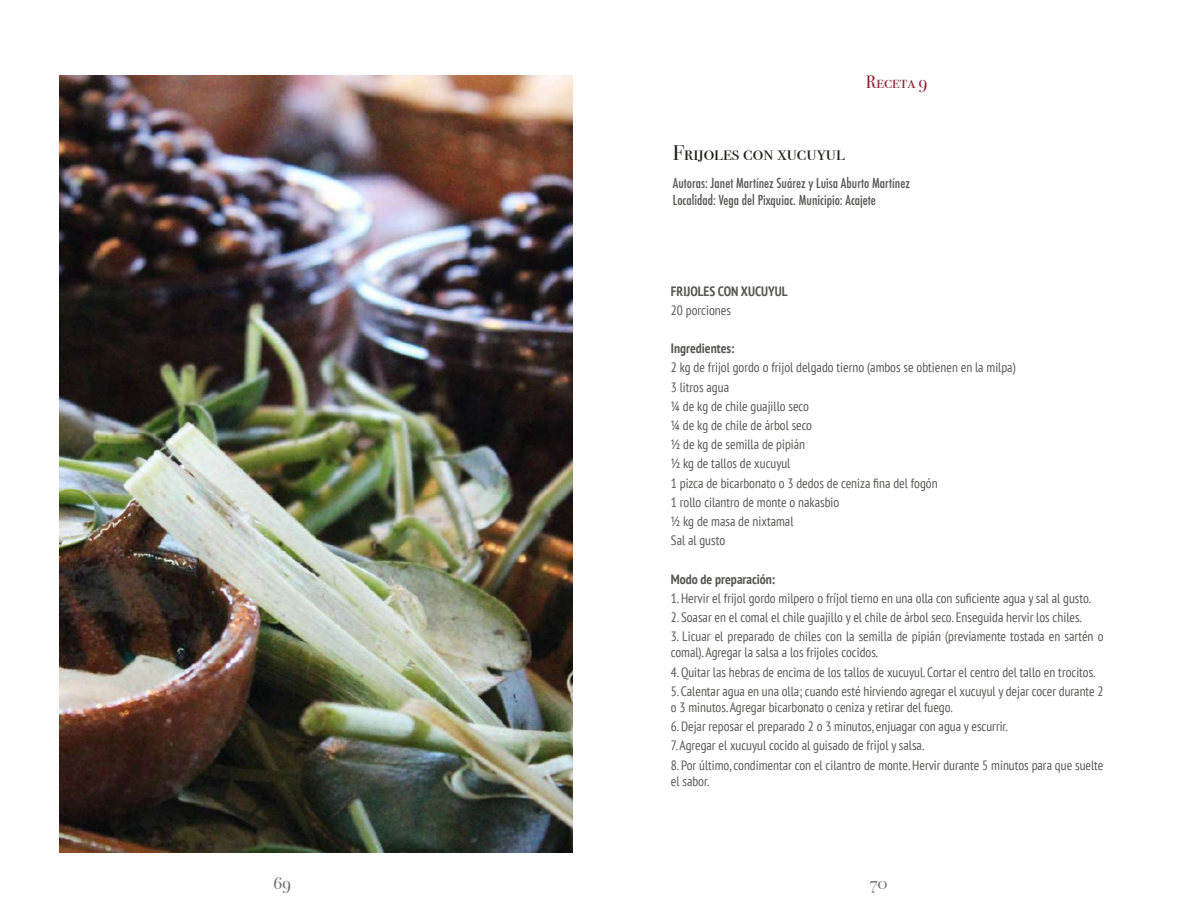
<style>
.page{position:relative;width:1189px;height:918px;background:#fff}
.page>*{position:absolute;margin:0;border:0;box-sizing:border-box;transform-origin:0 0}
.t1{font:21px "Bodoni Svty Two SCITCTT";color:#1d1d1b}
.t2{font:18px "Bodoni Svty Two SCITCTT";color:#8c2337}
.t3{font:18px "Bodoni Svty Two SCITCTT";color:#706f6f}
.t4{font:condensed 13.5px/19.2px "PT Sans";color:#575756}
.t5{font:500 condensed 13.5px/16.2px "Futura";color:#575756}
.t6{font:700 condensed 13.5px "PT Sans";color:#575756}
</style>
<div class="page">
<img style="left:60px;top:75px;width:512px;height:778px">
<h2 class="t2" style="left:866px;top:74px;width:63px">Receta 9</h2>
<h1 class="t1" style="left:673px;top:143px;width:173px">Frijoles con xucuyul</h1>
<p class="t5" style="left:673px;top:175px;width:238px">Autoras: Janet Martínez Suárez y Luisa Aburto Martínez<br>Localidad: Vega del Pixquiac. Municipio: Acajete</p>
<p class="t6" style="left:671px;top:284px;width:118px">FRIJOLES CON XUCUYUL</p>
<p class="t4" style="left:671px;top:301px;width:62px">20 porciones</p>
<p class="t6" style="left:671px;top:342px;width:65px">Ingredientes:</p>
<p class="t4" style="left:671px;top:358px;width:346px">2 kg de frijol gordo o frijol delgado tierno (ambos se obtienen en la milpa)<br>3 litros agua<br>¼ de kg de chile guajillo seco<br>¼ de kg de chile de árbol seco<br>½ de kg de semilla de pipián<br>½ kg de tallos de xucuyul<br>1 pizca de bicarbonato o 3 dedos de ceniza fina del fogón<br>1 rollo cilantro de monte o nakasbio<br>½ kg de masa de nixtamal<br>Sal al gusto</p>
<p class="t6" style="left:671px;top:572px;width:106px">Modo de preparación:</p>
<p class="t4" style="left:671px;top:588px;width:422px">1. Hervir el frijol gordo milpero o fríjol tierno en una olla con suficiente agua y sal al gusto.</p>
<p class="t4" style="left:671px;top:608px;width:412px">2. Soasar en el comal el chile guajillo y el chile de árbol seco. Enseguida hervir los chiles.</p>
<p class="t4" style="left:671px;top:629px;width:434px;line-height:16.2px">3. Licuar el preparado de chiles con la semilla de pipián (previamente tostada en sartén o comal). Agregar la salsa a los frijoles cocidos.</p>
<p class="t4" style="left:671px;top:663px;width:426px">4. Quitar las hebras de encima de los tallos de xucuyul. Cortar el centro del tallo en trocitos.</p>
<p class="t4" style="left:671px;top:683px;width:434px;line-height:16.2px">5. Calentar agua en una olla; cuando esté hirviendo agregar el xucuyul y dejar cocer durante 2 o 3 minutos. Agregar bicarbonato o ceniza y retirar del fuego.</p>
<p class="t4" style="left:671px;top:717px;width:338px">6. Dejar reposar el preparado 2 o 3 minutos, enjuagar con agua y escurrir.</p>
<p class="t4" style="left:671px;top:736px;width:255px">7. Agregar el xucuyul cocido al guisado de frijol y salsa.</p>
<p class="t4" style="left:671px;top:756px;width:434px;line-height:16.2px">8. Por último, condimentar con el cilantro de monte. Hervir durante 5 minutos para que suelte el sabor.</p>
<h2 class="t3" style="left:273px;top:875px;width:19px">69</h2>
<h2 class="t3" style="left:870px;top:875px;width:19px">70</h2>
</div>
